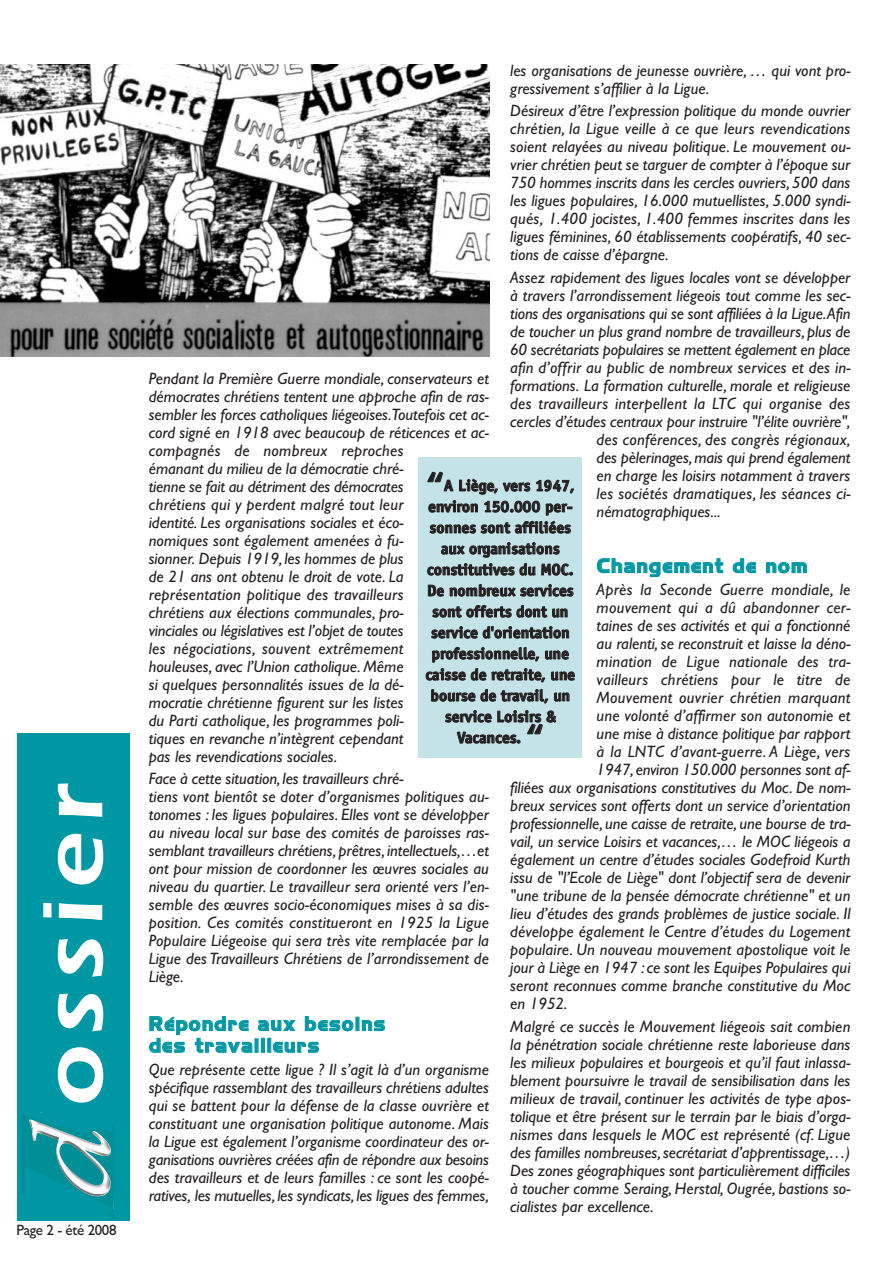
<style>
.page{position:relative;width:893px;height:1263px;background:#fff}
.page>*{position:absolute;margin:0;border:0;box-sizing:border-box;transform-origin:0 0}
.t1{font:600 87.3px "Itc Eras";letter-spacing:.095em;color:#fff;scale:1.16 1}
.t2{font:700 36px "Officina Sans";color:#231f20}
.t3{font:700 18px/21.8px "Highland Gothic FLF";letter-spacing:.085em;color:#0097a4}
.t4{font:italic 16.5px/18px "Gill Sans";color:#231f20}
.t5{font:700 15.75px "Officina Sans";color:#231f20}
.t6{font:15px "Gill Sans";letter-spacing:-.025em;color:#231f20}
</style>
<div class="page">
<div style="left:17px;top:733px;width:113px;height:487px;background:#0097a4"></div>
<img style="left:21px;top:1114px;width:92px;height:104px">
<svg style="left:22px;top:1112px;width:92px;height:101px"></svg>
<img style="left:0;top:64px;width:489px;height:293px">
<div style="left:419px;top:458px;width:163px;height:300px;background:#c4e3e8"></div>
<h1 class="t1" style="left:44px;top:1108px;width:281px;rotate:-90deg">ossier</h1>
<p class="t6" style="left:17px;top:1221px;width:102px">Page 2 - été 2008</p>
<p class="t4" style="left:510px;top:61px;width:342px">les organisations de jeunesse ouvrière, … qui vont pro&shy;gressivement s’affilier à la Ligue.</p>
<p class="t4" style="left:510px;top:102px;width:342px;text-align:justify">Désireux d’être l’expression politique du monde ouvrier chrétien, la Ligue veille à ce que leurs revendications soient relayées au niveau politique. Le mouvement ou&shy;vrier chrétien peut se targuer de compter à l’époque sur 750 hommes inscrits dans les cercles ouvriers, 500 dans les ligues populaires, 16.000 mutuellistes, 5.000 syndi&shy;qués, 1.400 jocistes, 1.400 femmes inscrites dans les ligues féminines, 60 établissements coopératifs, 40 sec&shy;tions de caisse d’épargne.</p>
<p class="t4" style="left:510px;top:268px;width:342px">Assez rapidement des ligues locales vont se développer</p>
<p class="t4" style="left:510px;top:286px;width:342px">à travers l’arrondissement liégeois tout comme les sec-</p>
<p class="t4" style="left:510px;top:304px;width:342px">tions des organisations qui se sont affiliées à la Ligue.Afin</p>
<p class="t4" style="left:510px;top:322px;width:342px">de toucher un plus grand nombre de travailleurs, plus de</p>
<p class="t4" style="left:510px;top:340px;width:342px">60 secrétariats populaires se mettent également en place</p>
<p class="t4" style="left:510px;top:358px;width:342px">afin d’offrir au public de nombreux services et des in-</p>
<p class="t4" style="left:510px;top:376px;width:342px">formations. La formation culturelle, morale et religieuse</p>
<p class="t4" style="left:510px;top:394px;width:342px">des travailleurs interpellent la LTC qui organise des</p>
<p class="t4" style="left:510px;top:412px;width:342px">cercles d’études centraux pour instruire "l’élite ouvrière",</p>
<p class="t4" style="left:597px;top:430px;width:255px">des conférences, des congrès régionaux,</p>
<p class="t4" style="left:597px;top:448px;width:255px">des pèlerinages,mais qui prend également</p>
<p class="t4" style="left:597px;top:466px;width:255px">en charge les loisirs notamment à travers</p>
<p class="t4" style="left:597px;top:484px;width:255px">les sociétés dramatiques, les séances ci-</p>
<p class="t4" style="left:597px;top:502px;width:126px">nématographiques...</p>
<p class="t3" style="left:597px;top:555px;width:212px">Changement de nom</p>
<p class="t4" style="left:597px;top:581px;width:255px">Après la Seconde Guerre mondiale, le</p>
<p class="t4" style="left:597px;top:599px;width:255px">mouvement qui a dû abandonner cer-</p>
<p class="t4" style="left:597px;top:617px;width:255px">taines de ses activités et qui a fonctionné</p>
<p class="t4" style="left:597px;top:635px;width:255px">au ralenti, se reconstruit et laisse la déno-</p>
<p class="t4" style="left:597px;top:653px;width:255px">mination de Ligue nationale des tra-</p>
<p class="t4" style="left:597px;top:671px;width:255px">vailleurs chrétiens pour le titre de</p>
<p class="t4" style="left:597px;top:689px;width:255px">Mouvement ouvrier chrétien marquant</p>
<p class="t4" style="left:597px;top:707px;width:255px">une volonté d’affirmer son autonomie et</p>
<p class="t4" style="left:597px;top:725px;width:255px">une mise à distance politique par rapport</p>
<p class="t4" style="left:597px;top:743px;width:255px">à la LNTC d’avant-guerre. A Liège, vers</p>
<p class="t4" style="left:597px;top:761px;width:255px">1947, environ 150.000 personnes sont af-</p>
<p class="t4" style="left:510px;top:779px;width:342px">filiées aux organisations constitutives du Moc. De nom-</p>
<p class="t4" style="left:510px;top:797px;width:342px">breux services sont offerts dont un service d’orientation</p>
<p class="t4" style="left:510px;top:815px;width:342px">professionnelle, une caisse de retraite, une bourse de tra-</p>
<p class="t4" style="left:510px;top:833px;width:342px">vail, un service Loisirs et vacances,… le MOC liégeois a</p>
<p class="t4" style="left:510px;top:851px;width:342px">également un centre d’études sociales Godefroid Kurth</p>
<p class="t4" style="left:510px;top:869px;width:342px">issu de "l’Ecole de Liège" dont l’objectif sera de devenir</p>
<p class="t4" style="left:510px;top:887px;width:342px">"une tribune de la pensée démocrate chrétienne" et un</p>
<p class="t4" style="left:510px;top:905px;width:342px">lieu d’études des grands problèmes de justice sociale. Il</p>
<p class="t4" style="left:510px;top:923px;width:342px">développe également le Centre d’études du Logement</p>
<p class="t4" style="left:510px;top:941px;width:342px">populaire. Un nouveau mouvement apostolique voit le</p>
<p class="t4" style="left:510px;top:959px;width:342px">jour à Liège en 1947 :ce sont les Equipes Populaires qui</p>
<p class="t4" style="left:510px;top:977px;width:342px">seront reconnues comme branche constitutive du Moc</p>
<p class="t4" style="left:510px;top:995px;width:59px">en 1952.</p>
<p class="t4" style="left:510px;top:1017px;width:342px;text-align:justify">Malgré ce succès le Mouvement liégeois sait combien la pénétration sociale chrétienne reste laborieuse dans les milieux populaires et bourgeois et qu’il faut inlassa&shy;blement poursuivre le travail de sensibilisation dans les milieux de travail, continuer les activités de type apos&shy;tolique et être présent sur le terrain par le biais d’orga&shy;nismes dans lesquels le MOC est représenté (cf. Ligue des familles nombreuses,secrétariat d’apprentissage,…)<br>Des zones géographiques sont particulièrement difficiles à toucher comme Seraing, Herstal, Ougrée, bastions so&shy;cialistes par excellence.</p>
<p class="t4" style="left:149px;top:369px;width:342px">Pendant la Première Guerre mondiale, conservateurs et démocrates chrétiens tentent une approche afin de ras&shy;sembler les forces catholiques liégeoises.Toutefois cet ac&shy;cord signé en 1918 avec beaucoup de réticences et ac&shy;compagnés de nombreux reproches<br>émanant du milieu de la démocratie chré-<br>tienne se fait au détriment des démocrates<br>chrétiens qui y perdent malgré tout leur<br>identité. Les organisations sociales et éco-<br>nomiques sont également amenées à fu-<br>sionner. Depuis 1919, les hommes de plus<br>de 21 ans ont obtenu le droit de vote. La représentation politique des travailleurs<br>chrétiens aux élections communales, pro-<br>vinciales ou législatives est l’objet de toutes<br>les négociations, souvent extrêmement<br>houleuses, avec l’Union catholique. Même<br>si quelques personnalités issues de la dé-<br>mocratie chrétienne figurent sur les listes<br>du Parti catholique, les programmes poli-<br>tiques en revanche n’intègrent cependant<br>pas les revendications sociales.</p>
<p class="t4" style="left:149px;top:770px;width:342px">Face à cette situation, les travailleurs chré-<br>tiens vont bientôt se doter d’organismes politiques au&shy;tonomes : les ligues populaires. Elles vont se développer au niveau local sur base des comités de paroisses ras&shy;semblant travailleurs chrétiens, prêtres, intellectuels,…et ont pour mission de coordonner les œuvres sociales au niveau du quartier. Le travailleur sera orienté vers l’en&shy;semble des œuvres socio-économiques mises à sa dis&shy;position. Ces comités constitueront en 1925 la Ligue Populaire Liégeoise qui sera très vite remplacée par la Ligue des Travailleurs Chrétiens de l’arrondissement de Liège.</p>
<p class="t3" style="left:149px;top:1013px;width:238px">Répondre aux besoins des travailleurs</p>
<p class="t4" style="left:149px;top:1060px;width:342px;text-align:justify">Que représente cette ligue ? Il s’agit là d’un organisme spécifique rassemblant des travailleurs chrétiens adultes qui se battent pour la défense de la classe ouvrière et constituant une organisation politique autonome. Mais la Ligue est également l’organisme coordinateur des or&shy;ganisations ouvrières créées afin de répondre aux besoins des travailleurs et de leurs familles : ce sont les coopé&shy;ratives, les mutuelles, les syndicats, les ligues des femmes,</p>
<h2 class="t2" style="left:426px;top:472px;width:19px">“</h2>
<p class="t5" style="left:444px;top:480px;width:132px">A Liège, vers 1947,</p>
<p class="t5" style="left:428px;top:501px;width:146px">environ 150.000 per-</p>
<p class="t5" style="left:430px;top:522px;width:143px">sonnes sont affiliées</p>
<p class="t5" style="left:441px;top:543px;width:120px">aux organisations</p>
<p class="t5" style="left:427px;top:564px;width:148px">constitutives du MOC.</p>
<p class="t5" style="left:427px;top:585px;width:148px">De nombreux services</p>
<p class="t5" style="left:432px;top:606px;width:137px">sont offerts dont un</p>
<p class="t5" style="left:431px;top:627px;width:140px">service d'orientation</p>
<p class="t5" style="left:431px;top:648px;width:139px">professionnelle, une</p>
<p class="t5" style="left:425px;top:669px;width:151px">caisse de retraite, une</p>
<p class="t5" style="left:430px;top:690px;width:141px">bourse de travail, un</p>
<p class="t5" style="left:445px;top:711px;width:112px">service Loisirs &amp;</p>
<p class="t5" style="left:457px;top:732px;width:65px">Vacances.</p>
<h2 class="t2" style="left:526px;top:724px;width:19px">“</h2>
</div>
